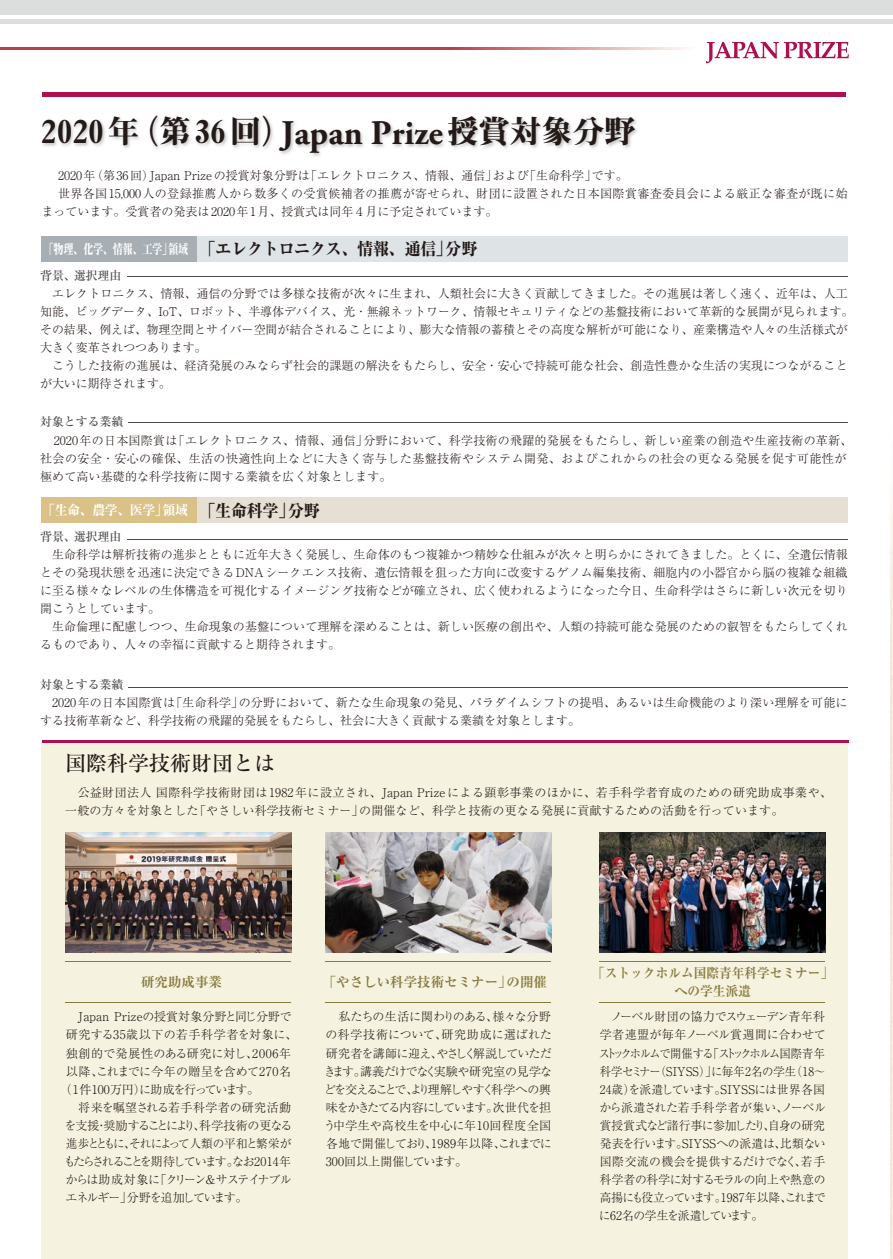
<style>
.page{position:relative;width:893px;height:1259px;background:#fff}
.page>*{position:absolute;margin:0;border:0;box-sizing:border-box;transform-origin:0 0}
.t1{font:31.5px "Midashi Min Pr 6 N MA31";color:#231916}
.t2{font:500 21px "Ryumin Pr 6 N";color:#231916}
.t3{font:800 16.95px "Ryumin Pr 6 N";letter-spacing:-.025em;color:#231916;scale:.95 1}
.t4{font:700 expanded 13.5px/17.7px "Ryumin Pr 6 N";color:#887c41;text-align:center;scale:.94 1}
.t5{font:700 expanded 13.5px "Ryumin Pr 6 N";color:#887c41}
.t6{font:800 13.5px "Ryumin Pr 6 N";letter-spacing:-.025em;color:#fff;scale:.95 1}
.t7{font:300 12px/18px "Ryumin Pr 6 N";letter-spacing:.005em;color:#231916}
.t8{font:300 12px "Ryumin Pr 6 N";letter-spacing:.035em;color:#231916}
.t9{font:500 12px "Ryumin Pr 6 N";letter-spacing:-.01em;color:#4d4a4a}
.t10{font:300 12px "Ryumin Pr 6 N";letter-spacing:-.115em;color:#231916}
.t11{font:300 12px "Ryumin Pr 6 N";letter-spacing:-.065em;color:#231916}
.t12{font:300 12px "Ryumin Pr 6 N";letter-spacing:-.09em;color:#231916}
.t13{font:300 12px "Ryumin Pr 6 N";letter-spacing:.045em;color:#231916}
.t14{font:300 12px "Ryumin Pr 6 N";letter-spacing:-.1em;color:#231916}
.t15{font:300 12px "Ryumin Pr 6 N";letter-spacing:.055em;color:#231916}
.t16{font:300 12px "Ryumin Pr 6 N";letter-spacing:-.095em;color:#231916}
.t17{font:300 12px "Ryumin Pr 6 N";letter-spacing:-.11em;color:#231916}
.s1{font-family:"Adobe Garamond Pro";font-weight:700;font-size:34.5px}
.s2{font-size:13.5px;color:#fff}
.s3{font-size:16.95px;color:#231916}
</style>
<div class="page">
<div style="left:0;top:0;width:893px;height:15px;background:#dcdddd"></div>
<hr style="left:0;top:19px;width:893px;height:4px;background:#dcdddd">
<div style="left:41px;top:741px;width:806px;height:518px;background:#f6f2e0"></div>
<hr style="left:43px;top:741px;width:806px;height:2px;background:#ad0f4f">
<hr style="left:127px;top:276px;width:721px;height:1px;background:#4d4a4a">
<hr style="left:128px;top:422px;width:720px;height:1px;background:#4d4a4a">
<hr style="left:42px;top:92px;width:804px;height:4px;background:#ad0f4f">
<img style="left:43px;top:117px;width:594px;height:39px">
<div style="left:41px;top:236px;width:807px;height:26px;background:#dee3e6"></div>
<div style="left:41px;top:236px;width:155px;height:26px;background:#a7afb5"></div>
<hr style="left:127px;top:539px;width:721px;height:1px;background:#4d4a4a">
<hr style="left:128px;top:686px;width:720px;height:1px;background:#4d4a4a">
<div style="left:41px;top:497px;width:807px;height:26px;background:#e6dfd4"></div>
<div style="left:41px;top:497px;width:155px;height:26px;background:#dac187"></div>
<img style="left:600px;top:833px;width:225px;height:119px">
<img style="left:326px;top:833px;width:225px;height:119px">
<img style="left:66px;top:833px;width:225px;height:119px">
<hr style="left:66px;top:961px;width:225px;height:1px;background:#887c41">
<hr style="left:66px;top:1002px;width:225px;height:1px;background:#887c41">
<hr style="left:326px;top:961px;width:225px;height:1px;background:#887c41">
<hr style="left:326px;top:1002px;width:225px;height:1px;background:#887c41">
<hr style="left:600px;top:961px;width:225px;height:1px;background:#887c41">
<hr style="left:600px;top:1002px;width:225px;height:1px;background:#887c41">
<svg style="left:706px;top:42px;width:143px;height:21px"></svg>
<svg style="left:0;top:48px;width:685px;height:2px"></svg>
<h1 class="t1" style="left:41px;top:107px;width:597px">2020年（第36回）<span class="s1">Japan Prize</span>授賞対象分野</h1>
<p class="t7" style="left:58px;top:166px;width:571px">2020年（第36回）Japan Prizeの授賞対象分野は「エレクトロニクス、情報、通信」および「生命科学」です。</p>
<p class="t8" style="left:58px;top:184px;width:791px">世界各国15,000人の登録推薦人から数多くの受賞候補者の推薦が寄せられ、財団に設置された日本国際賞審査委員会による厳正な審査が既に始</p>
<p class="t7" style="left:42px;top:202px;width:457px">まっています。受賞者の発表は2020年1月、授賞式は同年４月に予定されています。</p>
<h3 class="t3" style="left:44px;top:236px;width:458px"><span class="s2">「物理、化学、情報、工学」領域</span> 「エレクトロニクス、情報、通信」分野</h3>
<p class="t9" style="left:40px;top:266px;width:83px">背景、選択理由</p>
<p class="t7" style="left:40px;top:284px;width:815px">　エレクトロニクス、情報、通信の分野では多様な技術が次々に生まれ、人類社会に大きく貢献してきました。その進展は著しく速く、近年は、人工知能、ビッグデータ、IoT、ロボット、半導体デバイス、光・無線ネットワーク、情報セキュリティなどの基盤技術において革新的な展開が見られます。その結果、例えば、物理空間とサイバー空間が結合されることにより、膨大な情報の蓄積とその高度な解析が可能になり、産業構造や人々の生活様式が大きく変革されつつあります。<br>　こうした技術の進展は、経済発展のみならず社会的課題の解決をもたらし、安全・安心で持続可能な社会、創造性豊かな生活の実現につながることが大いに期待されます。</p>
<p class="t9" style="left:40px;top:412px;width:85px">対象とする業績</p>
<p class="t7" style="left:40px;top:431px;width:814px;text-indent:14px">2020年の日本国際賞は「エレクトロニクス、情報、通信」分野において、科学技術の飛躍的発展をもたらし、新しい産業の創造や生産技術の革新、社会の安全・安心の確保、生活の快適性向上などに大きく寄与した基盤技術やシステム開発、およびこれからの社会の更なる発展を促す可能性が極めて高い基礎的な科学技術に関する業績を広く対象とします。</p>
<p class="t6" style="left:42px;top:499px;width:294px">「生命、農学、医学」領域 <span class="s3">「生命科学」分野</span></p>
<p class="t9" style="left:40px;top:527px;width:83px">背景、選択理由</p>
<p class="t7" style="left:40px;top:545px;width:809px">　生命科学は解析技術の進歩とともに近年大きく発展し、生命体のもつ複雑かつ精妙な仕組みが次々と明らかにされてきました。とくに、全遺伝情報とその発現状態を迅速に決定できるDNAシークエンス技術、遺伝情報を狙った方向に改変するゲノム編集技術、細胞内の小器官から脳の複雑な組織に至る様々なレベルの生体構造を可視化するイメージング技術などが確立され、広く使われるようになった今日、生命科学はさらに新しい次元を切り開こうとしています。<br>　生命倫理に配慮しつつ、生命現象の基盤について理解を深めることは、新しい医療の創出や、人類の持続可能な発展のための叡智をもたらしてくれるものであり、人々の幸福に貢献すると期待されます。</p>
<p class="t9" style="left:40px;top:674px;width:85px">対象とする業績</p>
<p class="t7" style="left:40px;top:692px;width:809px">　2020年の日本国際賞は「生命科学」の分野において、新たな生命現象の発見、パラダイムシフトの提唱、あるいは生命機能のより深い理解を可能にする技術革新など、科学技術の飛躍的発展をもたらし、社会に大きく貢献する業績を対象とします。</p>
<h2 class="t2" style="left:65px;top:746px;width:211px">国際科学技術財団とは</h2>
<p class="t7" style="left:65px;top:783px;width:768px">　公益財団法人 国際科学技術財団は1982年に設立され、Japan Prizeによる顕彰事業のほかに、若手科学者育成のための研究助成事業や、一般の方々を対象とした「やさしい科学技術セミナー」の開催など、科学と技術の更なる発展に貢献するための活動を行っています。</p>
<p class="t5" style="left:141px;top:971px;width:82px">研究助成事業</p>
<p class="t7" style="left:66px;top:1007px;width:228px">　Japan Prizeの授賞対象分野と同じ分野で</p>
<p class="t15" style="left:66px;top:1025px;width:233px">研究する35歳以下の若手科学者を対象に、</p>
<p class="t13" style="left:66px;top:1043px;width:227px">独創的で発展性のある研究に対し、2006年</p>
<p class="t7" style="left:66px;top:1061px;width:227px">以降、これまでに今年の贈呈を含めて270名</p>
<p class="t16" style="left:60px;top:1079px;width:201px">（１件100万円）に助成を行っています。</p>
<p class="t8" style="left:66px;top:1097px;width:227px">　将来を嘱望される若手科学者の研究活動</p>
<p class="t11" style="left:64px;top:1115px;width:230px">を支援・奨励することにより、科学技術の更なる</p>
<p class="t12" style="left:66px;top:1133px;width:227px">進歩とともに、それによって人類の平和と繁栄が</p>
<p class="t10" style="left:64px;top:1151px;width:229px">もたらされることを期待しています。なお2014年</p>
<p class="t14" style="left:65px;top:1169px;width:228px">からは助成対象に「クリーン＆サステイナブル</p>
<p class="t17" style="left:66px;top:1187px;width:183px">エネルギー」分野を追加しています。</p>
<p class="t5" style="left:323px;top:971px;width:226px">「やさしい科学技術セミナー」の開催</p>
<p class="t7" style="left:324px;top:1007px;width:230px;text-align:justify">　私たちの生活に関わりのある、様々な分野の科学技術について、研究助成に選ばれた研究者を講師に迎え、やさしく解説していただきます。講義だけでなく実験や研究室の見学などを交えることで、より理解しやすく科学への興味をかきたてる内容にしています。次世代を担う中学生や高校生を中心に年10回程度全国各地で開催しており、1989年以降、これまでに300回以上開催しています。</p>
<p class="t4" style="left:592px;top:964px;width:258px">「ストックホルム国際青年科学セミナー」への学生派遣</p>
<p class="t7" style="left:599px;top:1007px;width:229px;text-align:justify;text-indent:11px">ノーベル財団の協力でスウェーデン青年科学者連盟が毎年ノーベル賞週間に合わせてストックホルムで開催する「ストックホルム国際青年科学セミナー（SIYSS）」に毎年2名の学生（18～24歳）を派遣しています。SIYSSには世界各国から派遣された若手科学者が集い、ノーベル賞授賞式など諸行事に参加したり、自身の研究発表を行います。SIYSSへの派遣は、比類ない国際交流の機会を提供するだけでなく、若手科学者の科学に対するモラルの向上や熱意の高揚にも役立っています。1987年以降、これまでに62名の学生を派遣しています。</p>
</div>
